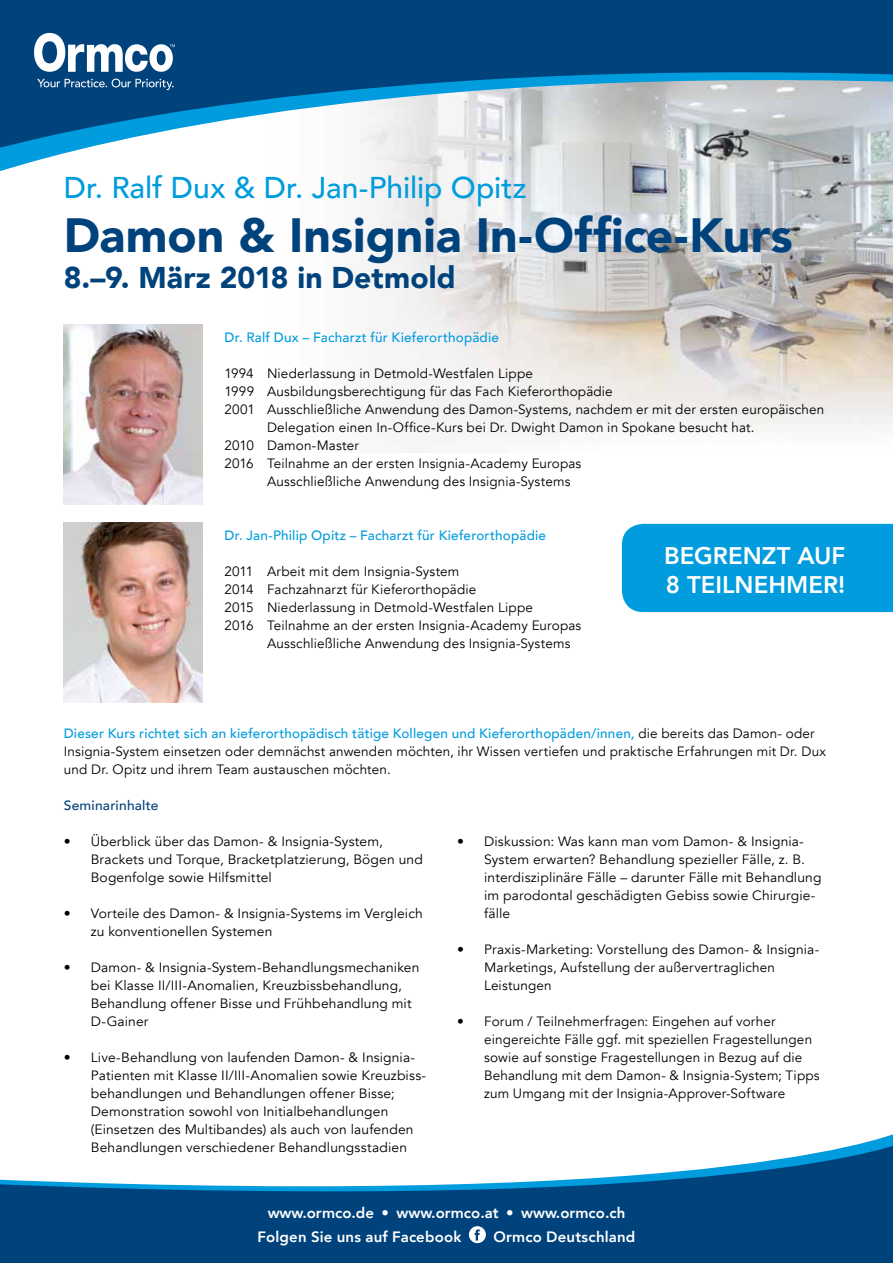
<style>
.page{position:relative;width:893px;height:1263px;background:#fff}
.page>*{position:absolute;margin:0;border:0;box-sizing:border-box;transform-origin:0 0}
.t1{font:900 48px "Avenir";color:#00427b}
.t2{font:500 30px "Avenir";color:#009cde}
.t3{font:900 30px "Avenir";color:#00427b}
.t4{font:800 24px/28.8px "Avenir";color:#fff}
.t5{font:800 15px/24px "Avenir";letter-spacing:.01em;color:#fff}
.t6{font:13.5px/18px "Avenir";letter-spacing:.01em;color:#000}
.t7{font:500 13.5px "Avenir";letter-spacing:.015em;color:#009cde}
.t8{font:500 13.5px "Avenir";letter-spacing:.015em;color:#00427b}
.s1{font-weight:500;color:#009cde}
.s2{font-family:"Avenir Next Condensed";font-weight:700}
</style>
<div class="page">
<img style="left:377px;top:175px;width:516px;height:254px">
<img style="left:64px;top:324px;width:139px;height:180px">
<svg style="left:0;top:151px;width:893px;height:24px"></svg>
<svg style="left:0;top:0;width:893px;height:151px;background:#477ba2"></svg>
<svg style="left:34px;top:33px;width:141px;height:39px"></svg>
<svg style="left:37px;top:79px;width:137px;height:11px;background:#356996"></svg>
<svg style="left:0;top:1141px;width:893px;height:122px;fill:#00427b"></svg>
<div style="left:469px;top:1226px;width:17px;height:17px;background:#fff;border-radius:50%"></div>
<svg style="left:475px;top:1229px;width:5px;height:11px"></svg>
<div style="left:622px;top:524px;width:271px;height:88px;background:#009cde"></div>
<img style="left:64px;top:522px;width:139px;height:180px">
<h2 class="t2" style="left:64px;top:162px;width:464px">Dr. Ralf Dux &amp; Dr. Jan-Philip Opitz</h2>
<h1 class="t1" style="left:64px;top:194px;width:730px">Damon &amp; Insignia In-Office-Kurs</h1>
<h2 class="t3" style="left:64px;top:252px;width:393px">8.–9. März 2018 in Detmold</h2>
<p class="t7" style="left:225px;top:326px;width:276px">Dr. Ralf Dux – Facharzt für Kieferorthopädie</p>
<p class="t6" style="left:225px;top:365px;width:310px">1994 Niederlassung in Detmold-Westfalen Lippe</p>
<p class="t6" style="left:225px;top:383px;width:390px">1999 Ausbildungsberechtigung für das Fach Kieferorthopädie</p>
<p class="t6" style="left:225px;top:401px;width:601px">2001 Ausschließliche Anwendung des Damon-Systems, nachdem er mit der ersten europäischen</p>
<p class="t6" style="left:267px;top:419px;width:489px">Delegation einen In-Office-Kurs bei Dr. Dwight Damon in Spokane besucht hat.</p>
<p class="t6" style="left:225px;top:437px;width:136px">2010 Damon-Master</p>
<p class="t6" style="left:225px;top:455px;width:358px">2016 Teilnahme an der ersten Insignia-Academy Europas</p>
<p class="t6" style="left:267px;top:473px;width:305px">Ausschließliche Anwendung des Insignia-Systems</p>
<p class="t7" style="left:225px;top:524px;width:323px">Dr. Jan-Philip Opitz – Facharzt für Kieferorthopädie</p>
<p class="t6" style="left:225px;top:563px;width:236px">2011 Arbeit mit dem Insignia-System</p>
<p class="t6" style="left:225px;top:581px;width:253px">2014 Fachzahnarzt für Kieferorthopädie</p>
<p class="t6" style="left:225px;top:599px;width:310px">2015 Niederlassung in Detmold-Westfalen Lippe</p>
<p class="t6" style="left:225px;top:617px;width:358px">2016 Teilnahme an der ersten Insignia-Academy Europas</p>
<p class="t6" style="left:267px;top:635px;width:305px">Ausschließliche Anwendung des Insignia-Systems</p>
<h3 class="t4" style="left:664px;top:541px;width:182px">BEGRENZT AUF<br>8 TEILNEHMER!</h3>
<p class="t6" style="left:64px;top:725px;width:764px"><span class="s1">Dieser Kurs richtet sich an kieferorthopädisch tätige Kollegen und Kieferorthopäden/innen,</span> die bereits das Damon- oder<br>Insignia-System einsetzen oder demnächst anwenden möchten, ihr Wissen vertiefen und praktische Erfahrungen mit Dr. Dux und Dr. Opitz und ihrem Team austauschen möchten.</p>
<p class="t8" style="left:64px;top:794px;width:96px">Seminarinhalte</p>
<p class="t6" style="left:91px;top:833px;width:334px;text-indent:-27px">• Überblick über das Damon- &amp; Insignia-System,<br>Brackets und Torque, Bracketplatzierung, Bögen und<br>Bogenfolge sowie Hilfsmittel</p>
<p class="t6" style="left:91px;top:905px;width:334px;text-indent:-27px">• Vorteile des Damon- &amp; Insignia-Systems im Vergleich zu konventionellen Systemen</p>
<p class="t6" style="left:91px;top:959px;width:330px;text-indent:-27px">• Damon- &amp; Insignia-System-Behandlungsmechaniken bei Klasse II/III-Anomalien, Kreuzbissbehandlung, Behandlung offener Bisse und Frühbehandlung mit D-Gainer</p>
<p class="t6" style="left:91px;top:1049px;width:337px;text-indent:-27px">• Live-Behandlung von laufenden Damon- &amp; Insignia-Patienten mit Klasse II/III-Anomalien sowie Kreuzbiss&shy;behandlungen und Behandlungen offener Bisse; Demonstration sowohl von Initialbehandlungen (Einsetzen des Multibandes) als auch von laufenden Behandlungen verschiedener Behandlungsstadien</p>
<p class="t6" style="left:484px;top:833px;width:339px;text-indent:-27px">• Diskussion: Was kann man vom Damon- &amp; Insignia-System erwarten? Behandlung spezieller Fälle, z. B. interdisziplinäre Fälle – darunter Fälle mit Behandlung im parodontal geschädigten Gebiss sowie Chirurgie&shy;fälle</p>
<p class="t6" style="left:484px;top:941px;width:337px;text-indent:-27px">• Praxis-Marketing: Vorstellung des Damon- &amp; Insignia-<br>Marketings, Aufstellung der außervertraglichen<br>Leistungen</p>
<p class="t6" style="left:484px;top:1013px;width:337px;text-indent:-27px">• Forum / Teilnehmerfragen: Eingehen auf vorher eingereichte Fälle ggf. mit speziellen Fragestellungen sowie auf sonstige Fragestellungen in Bezug auf die Behandlung mit dem Damon- &amp; Insignia-System; Tipps zum Umgang mit der Insignia-Approver-Software</p>
<p class="t5" style="left:258px;top:1201px;width:369px;text-indent:10px">www.ormco.de <span class="s2">•</span> www.ormco.at <span class="s2">•</span> www.ormco.ch<br>Folgen Sie uns auf Facebook</p>
<p class="t5" style="left:493px;top:1225px;width:144px">Ormco Deutschland</p>
</div>
